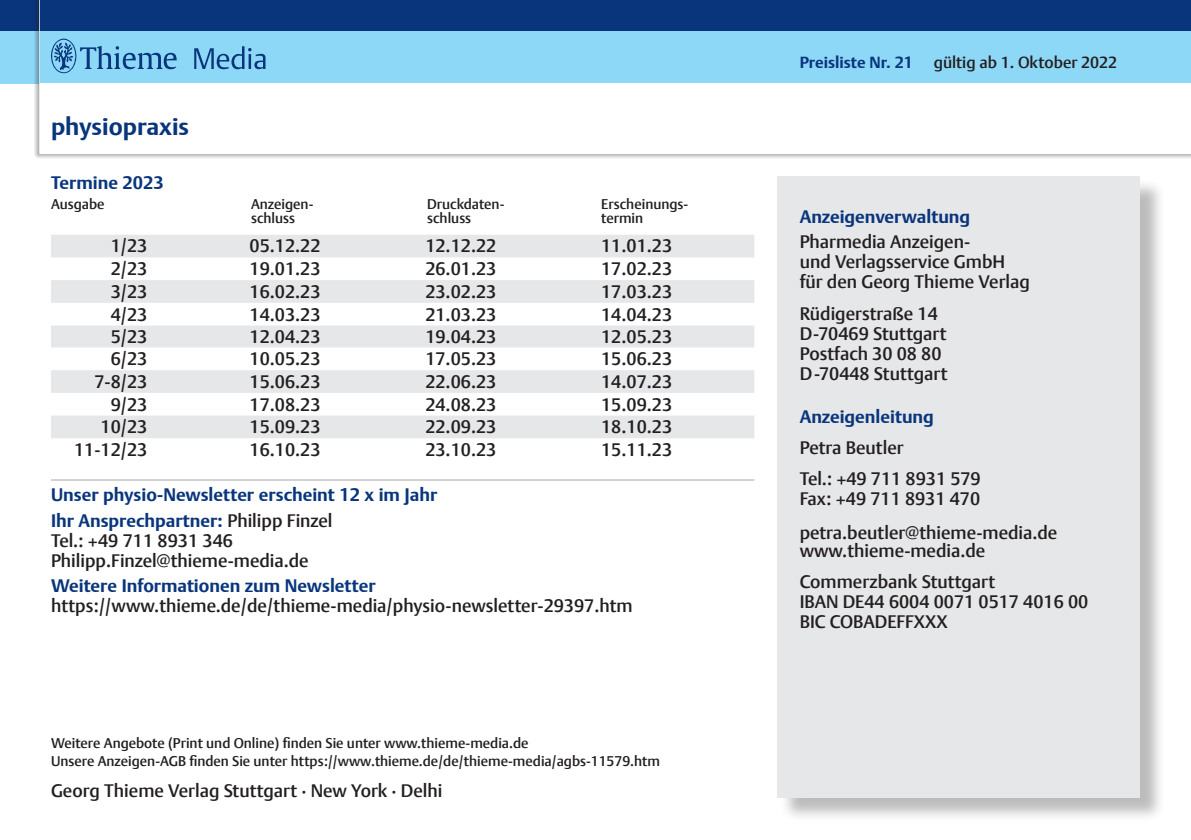
<style>
.page{position:relative;width:1191px;height:840px;background:#fff}
.page>*{position:absolute;margin:0;border:0;box-sizing:border-box;transform-origin:0 0}
.t1{font:700 24px "Thieme Argo 2011";color:#08357c}
.t2{font:500 18px/20px "Thieme Argo 2011";color:#231f20}
.t3{font:700 18px/25.6px "Thieme Argo 2011";color:#08357c}
.t4{font:500 18px "Thieme Argo 2011";color:#231f20}
.t5{font:500 16px "Thieme Argo 2011";color:#231f20}
.t6{font:700 16px "Thieme Argo 2011";color:#08357c}
.t7{font:500 14px "Thieme Argo 2011";color:#231f20}
.s1{font-weight:500;color:#231f20}
</style>
<div class="page">
<div style="left:0;top:0;width:1191px;height:31px;background:#08357c"></div>
<div style="left:0;top:31px;width:1191px;height:52px;background:#8dd7f7"></div>
<div style="left:34px;top:0;width:1157px;height:158px;background:#231f20;opacity:.75"></div>
<div style="left:40px;top:0;width:1151px;height:31px;background:#08357c"></div>
<div style="left:40px;top:31px;width:1151px;height:52px;background:#8dd7f7"></div>
<div style="left:40px;top:83px;width:1151px;height:71px;background:#fff"></div>
<svg style="left:194px;top:46px;width:71px;height:23px"></svg>
<svg style="left:51px;top:39px;width:126px;height:35px"></svg>
<div style="left:779px;top:179px;width:386px;height:643px;background:#231f20;opacity:.3"></div>
<div style="left:777px;top:176px;width:363px;height:621px;background:#e6e7e9"></div>
<svg style="left:51px;top:235px;width:703px;height:203px;fill:#e6e7e9"></svg>
<hr style="left:52px;top:478px;width:701px;height:2px;background:#d1d2d4">
<h1 class="t1" style="left:51px;top:110px;width:140px">physiopraxis</h1>
<p class="t3" style="left:51px;top:169px;width:114px">Termine 2023</p>
<p class="t7" style="left:51px;top:194px;width:55px">Ausgabe</p>
<p class="t7" style="left:251px;top:194px;width:61px">Anzeigen-</p>
<p class="t7" style="left:427px;top:194px;width:76px">Druckdaten-</p>
<p class="t7" style="left:601px;top:194px;width:87px">Erscheinungs-</p>
<p class="t7" style="left:251px;top:208px;width:46px">schluss</p>
<p class="t7" style="left:427px;top:208px;width:46px">schluss</p>
<p class="t7" style="left:601px;top:208px;width:43px">termin</p>
<p class="t2" style="left:111px;top:235px;width:38px">1/23</p>
<p class="t2" style="left:249px;top:235px;width:73px">05.12.22</p>
<p class="t2" style="left:425px;top:235px;width:73px">12.12.22</p>
<p class="t2" style="left:601px;top:235px;width:73px">11.01.23</p>
<p class="t2" style="left:111px;top:258px;width:38px">2/23</p>
<p class="t2" style="left:249px;top:258px;width:73px">19.01.23</p>
<p class="t2" style="left:425px;top:258px;width:73px">26.01.23</p>
<p class="t2" style="left:601px;top:258px;width:73px">17.02.23</p>
<p class="t4" style="left:111px;top:279px;width:38px">3/23</p>
<p class="t2" style="left:249px;top:281px;width:73px">16.02.23</p>
<p class="t2" style="left:425px;top:281px;width:73px">23.02.23</p>
<p class="t2" style="left:601px;top:281px;width:73px">17.03.23</p>
<p class="t4" style="left:111px;top:302px;width:38px">4/23</p>
<p class="t2" style="left:249px;top:303px;width:73px">14.03.23</p>
<p class="t2" style="left:425px;top:303px;width:73px">21.03.23</p>
<p class="t2" style="left:601px;top:303px;width:73px">14.04.23</p>
<p class="t4" style="left:111px;top:324px;width:38px">5/23</p>
<p class="t2" style="left:249px;top:326px;width:73px">12.04.23</p>
<p class="t2" style="left:425px;top:326px;width:73px">19.04.23</p>
<p class="t2" style="left:601px;top:326px;width:73px">12.05.23</p>
<p class="t4" style="left:111px;top:346px;width:38px">6/23</p>
<p class="t2" style="left:249px;top:348px;width:73px">10.05.23</p>
<p class="t2" style="left:425px;top:348px;width:73px">17.05.23</p>
<p class="t2" style="left:601px;top:348px;width:73px">15.06.23</p>
<p class="t4" style="left:94px;top:369px;width:55px">7-8/23</p>
<p class="t2" style="left:249px;top:371px;width:73px">15.06.23</p>
<p class="t2" style="left:425px;top:371px;width:73px">22.06.23</p>
<p class="t2" style="left:601px;top:371px;width:73px">14.07.23</p>
<p class="t4" style="left:111px;top:392px;width:38px">9/23</p>
<p class="t2" style="left:249px;top:393px;width:73px">17.08.23</p>
<p class="t2" style="left:425px;top:393px;width:73px">24.08.23</p>
<p class="t2" style="left:601px;top:393px;width:73px">15.09.23</p>
<p class="t4" style="left:100px;top:415px;width:48px">10/23</p>
<p class="t2" style="left:249px;top:416px;width:73px">15.09.23</p>
<p class="t2" style="left:425px;top:416px;width:73px">22.09.23</p>
<p class="t2" style="left:601px;top:416px;width:73px">18.10.23</p>
<p class="t4" style="left:74px;top:437px;width:75px">11-12/23</p>
<p class="t2" style="left:249px;top:439px;width:73px">16.10.23</p>
<p class="t2" style="left:425px;top:439px;width:73px">23.10.23</p>
<p class="t2" style="left:601px;top:439px;width:73px">15.11.23</p>
<p class="t3" style="left:51px;top:481px;width:388px">Unser physio-Newsletter erscheint 12 x im Jahr<br>Ihr Ansprechpartner: <span class="s1">Philipp Finzel</span></p>
<p class="t2" style="left:51px;top:529px;width:259px">Tel.: +49 711 8931 346<br>Philipp.Finzel@thieme-media.de</p>
<p class="t3" style="left:51px;top:572px;width:326px">Weitere Informationen zum Newsletter</p>
<p class="t2" style="left:51px;top:595px;width:583px">https://www.thieme.de/de/thieme-media/physio-newsletter-29397.htm</p>
<p class="t7" style="left:51px;top:733px;width:479px">Weitere Angebote (Print und Online) finden Sie unter www.thieme-media.de</p>
<p class="t7" style="left:51px;top:751px;width:610px">Unsere Anzeigen-AGB finden Sie unter https://www.thieme.de/de/thieme-media/agbs-11579.htm</p>
<p class="t2" style="left:51px;top:780px;width:393px">Georg Thieme Verlag Stuttgart · New York · Delhi</p>
<p class="t6" style="left:799px;top:52px;width:115px">Preisliste Nr. 21</p>
<p class="t5" style="left:933px;top:52px;width:185px">gültig ab 1. Oktober 2022</p>
<p class="t3" style="left:799px;top:203px;width:172px">Anzeigenverwaltung</p>
<p class="t2" style="left:799px;top:231px;width:232px">Pharmedia Anzeigen-<br>und Verlagsservice GmbH für den Georg Thieme Verlag</p>
<p class="t2" style="left:799px;top:303px;width:149px">Rüdigerstraße 14<br>D-70469 Stuttgart<br>Postfach 30 08 80<br>D-70448 Stuttgart</p>
<p class="t3" style="left:799px;top:403px;width:136px">Anzeigenleitung</p>
<p class="t2" style="left:799px;top:431px;width:183px;line-height:31.4px">Petra Beutler<br>Tel.: +49 711 8931 579</p>
<p class="t2" style="left:799px;top:481px;width:259px;line-height:33.4px">Fax: +49 711 8931 470 petra.beutler@thieme-media.de</p>
<p class="t2" style="left:799px;top:534px;width:197px;line-height:31.4px">www.thieme-media.de<br>Commerzbank Stuttgart</p>
<p class="t2" style="left:799px;top:591px;width:290px">IBAN DE44 6004 0071 0517 4016 00<br>BIC COBADEFFXXX</p>
</div>
